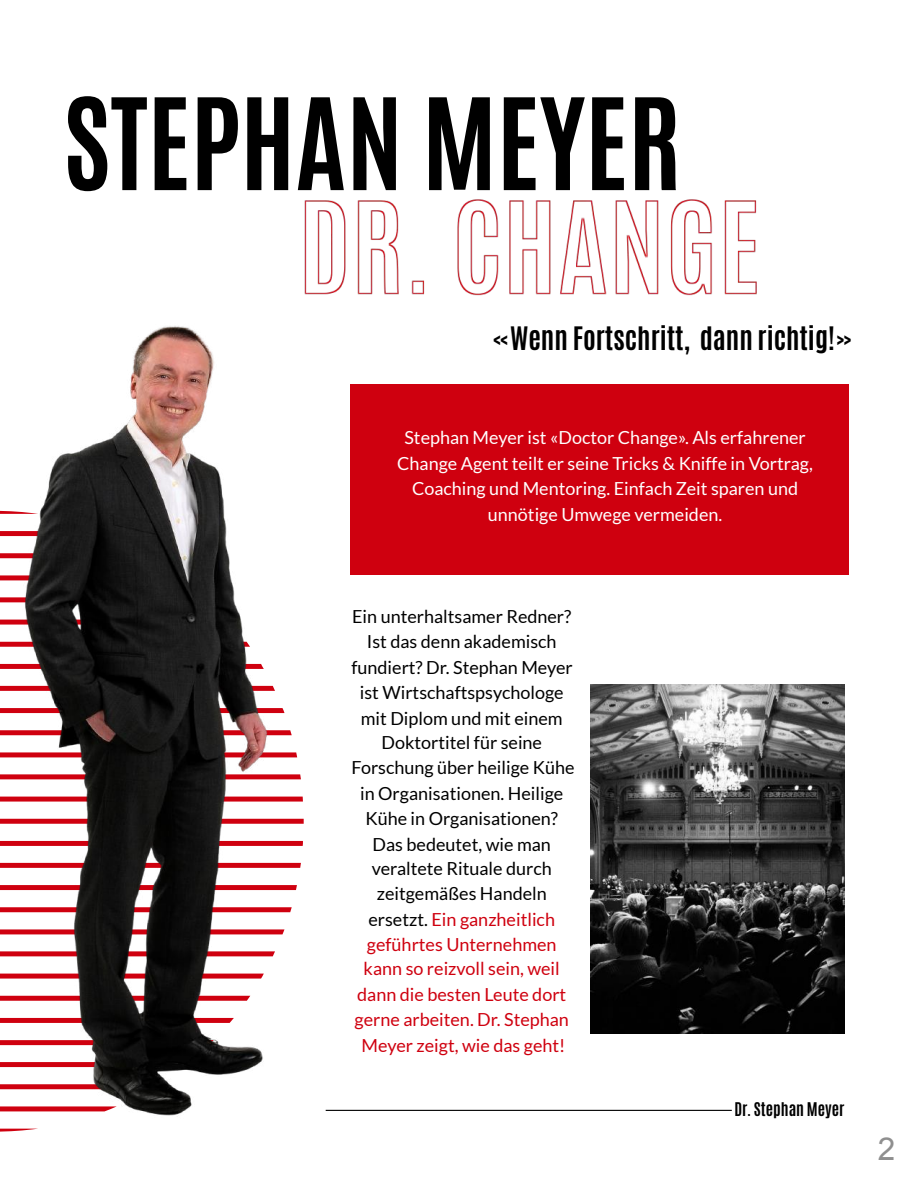
<style>
.page{position:relative;width:918px;height:1188px;background:#fff}
.page>*{position:absolute;margin:0;border:0;box-sizing:border-box;transform-origin:0 0}
.t1{font:700 108px "Antonio";color:#000}
.t2{font:31.5px "Arial";color:#8f8f8f}
.t3{font:700 27px "Antonio";color:#000}
.t4{font:18px/25.2px "Lato";color:#000;text-align:center}
.t5{font:18px/25.5px "Lato";color:#fff;text-align:center}
.t6{font:700 15.75px "Antonio";color:#000}
.s1{font-weight:400}
.s2{color:#cf000f}
</style>
<div class="page">
<img style="left:0;top:326px;width:379px;height:806px">
<img style="left:298px;top:199px;width:459px;height:128px">
<div style="left:350px;top:385px;width:499px;height:190px;background:#cf000f"></div>
<hr style="left:326px;top:1110px;width:405px;height:1px;background:#000">
<img style="left:591px;top:684px;width:254px;height:350px">
<h1 class="t1" style="left:63px;top:67px;width:620px">STEPHAN MEYER</h1>
<h3 class="t3" style="left:493px;top:319px;width:361px"><span class="s1">«</span>Wenn Fortschritt, dann richtig!<span class="s1">»</span></h3>
<p class="t5" style="left:397px;top:425px;width:417px">Stephan Meyer ist «Doctor Change». Als erfahrener Change Agent teilt er seine Tricks &amp; Kniffe in Vortrag, Coaching und Mentoring. Einfach Zeit sparen und unnötige Umwege vermeiden.</p>
<p class="t4" style="left:351px;top:604px;width:225px">Ein unterhaltsamer Redner?<br>Ist das denn akademisch fundiert? Dr. Stephan Meyer ist Wirtschaftspsychologe mit Diplom und mit einem<br>Doktortitel für seine<br>Forschung über heilige Kühe in Organisationen. Heilige<br>Kühe in Organisationen?<br>Das bedeutet, wie man veraltete Rituale durch zeitgemäßes Handeln ersetzt. <span class="s2">Ein ganzheitlich geführtes Unternehmen kann so reizvoll sein, weil dann die besten Leute dort gerne arbeiten. Dr. Stephan<br>Meyer zeigt, wie das geht!</span></p>
<p class="t6" style="left:734px;top:1098px;width:111px">Dr. Stephan Meyer</p>
<h2 class="t2" style="left:878px;top:1131px;width:19px">2</h2>
</div>
